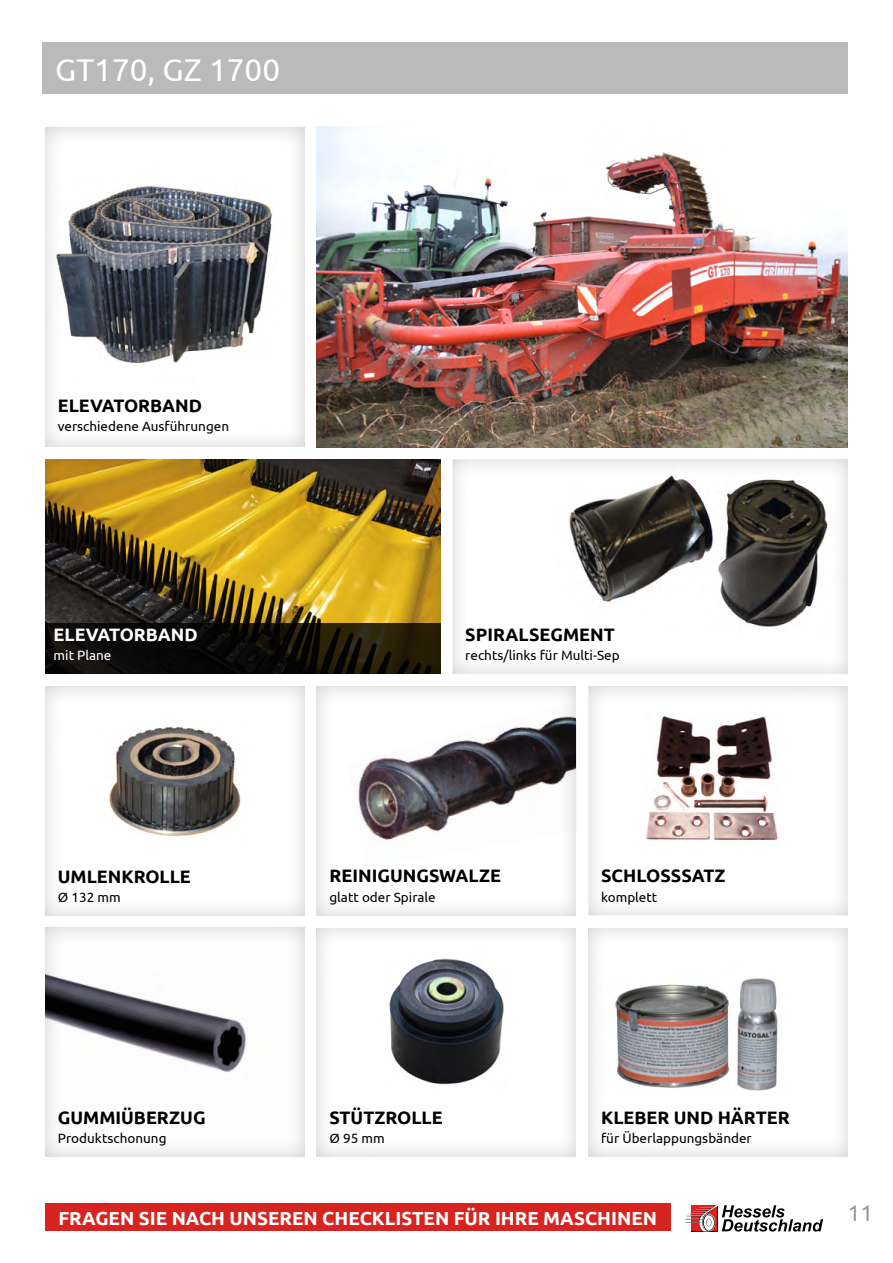
<style>
.page{position:relative;width:893px;height:1263px;background:#fff}
.page>*{position:absolute;margin:0;border:0;box-sizing:border-box;transform-origin:0 0}
.t1{font:31.5px "Ubuntu";color:#fff}
.t2{font:22.5px "Ubuntu";color:#989999}
.t3{font:700 18.9px "Ubuntu";color:#fff}
.t4{font:700 18px "Ubuntu";color:#000}
.t5{font:700 18px "Ubuntu";color:#fff}
.t6{font:13.5px "Ubuntu";color:#000}
.t7{font:13.5px "Ubuntu";color:#fff}
</style>
<div class="page">
<svg style="left:685px;top:1204px;width:138px;height:27px"></svg>
<div style="left:45px;top:1203px;width:625px;height:28px;background:#d82421"></div>
<div style="left:32px;top:447px;width:423px;height:227px;background:#000;opacity:.2"></div>
<svg style="left:45px;top:623px;width:395px;height:51px;background:#120e07"></svg>
<img style="left:319px;top:126px;width:529px;height:321px">
<div style="left:33px;top:917px;width:286px;height:240px;background:#000;opacity:.2"></div>
<div style="left:33px;top:674px;width:286px;height:242px;background:#000;opacity:.2"></div>
<div style="left:304px;top:917px;width:287px;height:240px;background:#000;opacity:.2"></div>
<div style="left:576px;top:917px;width:286px;height:240px;background:#000;opacity:.2"></div>
<div style="left:43px;top:43px;width:805px;height:51px;background:#bababb"></div>
<div style="left:33px;top:117px;width:286px;height:332px;background:#000;opacity:.2"></div>
<div style="left:440px;top:447px;width:423px;height:227px;background:#000;opacity:.2"></div>
<div style="left:575px;top:674px;width:286px;height:241px;background:#000;opacity:.2"></div>
<div style="left:305px;top:675px;width:286px;height:242px;background:#000;opacity:.2"></div>
<p class="t1" style="left:55px;top:50px;width:226px">GT170, GZ 1700</p>
<p class="t4" style="left:58px;top:394px;width:146px">ELEVATORBAND</p>
<p class="t6" style="left:58px;top:418px;width:173px">verschiedene Ausführungen</p>
<p class="t5" style="left:54px;top:623px;width:146px">ELEVATORBAND</p>
<p class="t7" style="left:54px;top:647px;width:59px">mit Plane</p>
<p class="t4" style="left:465px;top:623px;width:151px">SPIRALSEGMENT</p>
<p class="t6" style="left:465px;top:647px;width:156px">rechts/links für Multi-Sep</p>
<p class="t4" style="left:58px;top:865px;width:134px">UMLENKROLLE</p>
<p class="t6" style="left:58px;top:889px;width:64px">Ø 132 mm</p>
<p class="t4" style="left:329px;top:865px;width:173px">REINIGUNGSWALZE</p>
<p class="t6" style="left:329px;top:889px;width:108px">glatt oder Spirale</p>
<p class="t4" style="left:601px;top:865px;width:126px">SCHLOSSSATZ</p>
<p class="t6" style="left:601px;top:889px;width:58px">komplett</p>
<p class="t4" style="left:58px;top:1106px;width:149px">GUMMIÜBERZUG</p>
<p class="t6" style="left:58px;top:1130px;width:110px">Produktschonung</p>
<p class="t4" style="left:329px;top:1106px;width:115px">STÜTZROLLE</p>
<p class="t6" style="left:329px;top:1130px;width:57px">Ø 95 mm</p>
<p class="t4" style="left:601px;top:1106px;width:190px">KLEBER UND HÄRTER</p>
<p class="t6" style="left:601px;top:1130px;width:152px">für Überlappungsbänder</p>
<h3 class="t3" style="left:58px;top:1206px;width:600px">FRAGEN SIE NACH UNSEREN CHECKLISTEN FÜR IHRE MASCHINEN</h3>
<h2 class="t2" style="left:848px;top:1199px;width:27px">11</h2>
</div>
